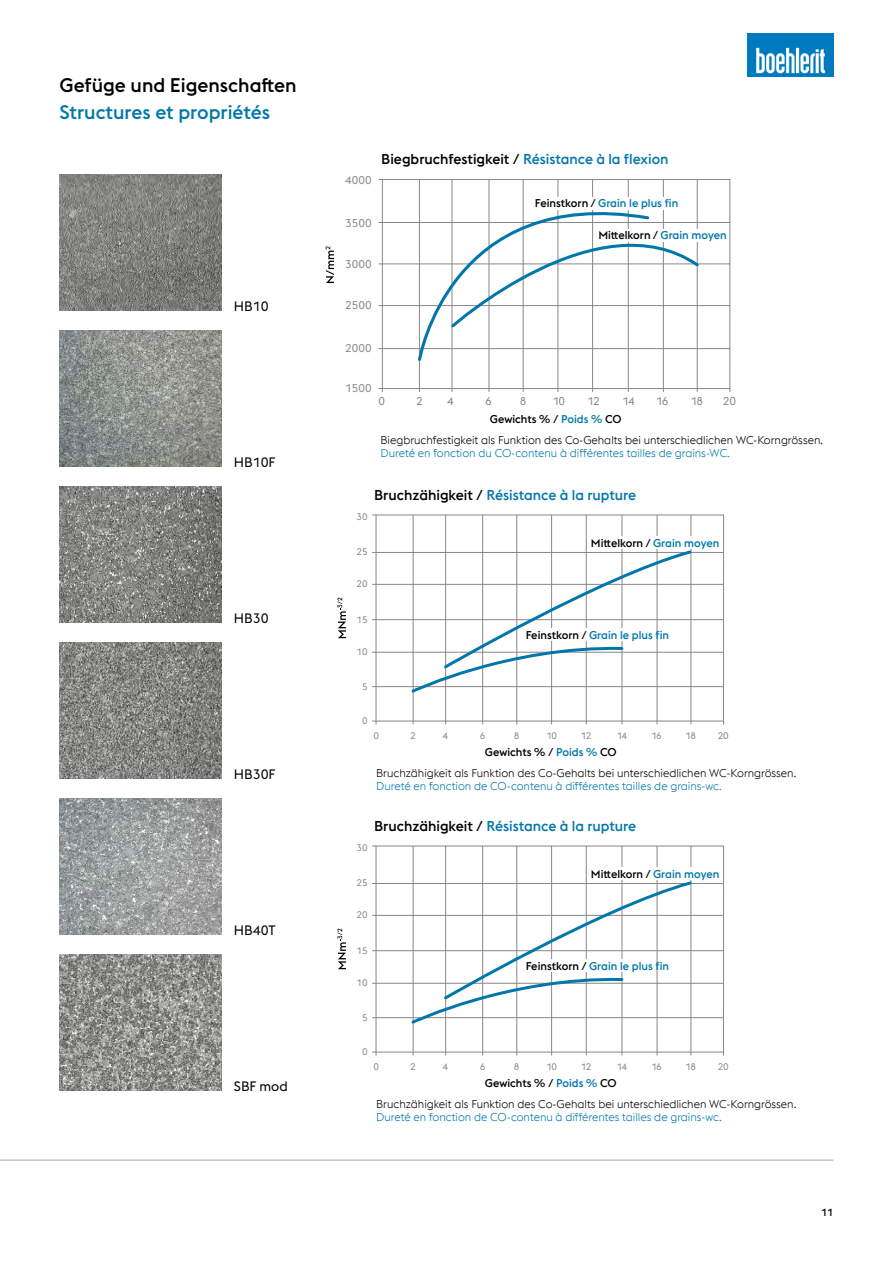
<style>
.page{position:relative;width:893px;height:1263px;background:#fff}
.page>*{position:absolute;margin:0;border:0;box-sizing:border-box;transform-origin:0 0}
.t1{font:500 19.5px "voestalpine";color:#000}
.t2{font:500 19.5px "voestalpine";color:#0078a9}
.t3{font:500 14.25px "voestalpine";color:#07a}
.t4{font:500 14.25px "voestalpine";color:#000}
.t5{font:13.5px "voestalpine";color:#000}
.t6{font:300 11.25px "voestalpine";color:#000}
.t7{font:300 11.25px "voestalpine";color:#07a}
.t8{font:500 11.25px "voestalpine";color:#000}
.t9{font:500 11.25px "voestalpine";color:#07a}
.t10{font:11.25px "voestalpine";color:#868786}
.t11{font:500 10.5px "voestalpine";color:#000}
.t12{font:9.45px "voestalpine";letter-spacing:-.02em;color:#868786}
.s1{color:#07a}
.s2{color:#000}
</style>
<div class="page">
<hr style="left:0;top:1159px;width:833px;height:2px;background:#c6c6c7">
<svg style="left:326px;top:246px;width:8px;height:37px"></svg>
<hr style="left:382px;top:179px;width:1px;height:213px;background:#868786">
<hr style="left:729px;top:179px;width:1px;height:213px;background:#868786">
<hr style="left:379px;top:388px;width:351px;height:1px;background:#868786">
<hr style="left:379px;top:179px;width:351px;height:1px;background:#868786">
<hr style="left:379px;top:222px;width:351px;height:1px;background:#868786">
<hr style="left:379px;top:263px;width:351px;height:1px;background:#868786">
<hr style="left:379px;top:305px;width:351px;height:1px;background:#868786">
<hr style="left:379px;top:348px;width:351px;height:1px;background:#868786">
<hr style="left:419px;top:180px;width:1px;height:212px;background:#868786">
<hr style="left:452px;top:180px;width:1px;height:212px;background:#868786">
<hr style="left:489px;top:180px;width:1px;height:212px;background:#868786">
<hr style="left:523px;top:180px;width:1px;height:212px;background:#868786">
<hr style="left:557px;top:180px;width:1px;height:212px;background:#868786">
<hr style="left:592px;top:180px;width:1px;height:212px;background:#868786">
<hr style="left:628px;top:180px;width:1px;height:212px;background:#868786">
<hr style="left:663px;top:180px;width:1px;height:212px;background:#868786">
<hr style="left:697px;top:180px;width:1px;height:212px;background:#868786">
<svg style="left:416px;top:185px;width:285px;height:178px"></svg>
<svg style="left:337px;top:598px;width:9px;height:40px"></svg>
<hr style="left:376px;top:515px;width:1px;height:209px;background:#868786">
<hr style="left:723px;top:515px;width:1px;height:209px;background:#868786">
<hr style="left:372px;top:721px;width:351px;height:1px;background:#868786">
<hr style="left:372px;top:515px;width:351px;height:1px;background:#868786">
<hr style="left:372px;top:552px;width:352px;height:1px;background:#868786">
<hr style="left:373px;top:584px;width:350px;height:1px;background:#868786">
<hr style="left:372px;top:619px;width:351px;height:1px;background:#868786">
<hr style="left:372px;top:686px;width:351px;height:1px;background:#868786">
<hr style="left:413px;top:515px;width:1px;height:209px;background:#868786">
<hr style="left:445px;top:515px;width:1px;height:209px;background:#868786">
<hr style="left:482px;top:515px;width:1px;height:209px;background:#868786">
<hr style="left:516px;top:515px;width:1px;height:209px;background:#868786">
<hr style="left:551px;top:515px;width:1px;height:209px;background:#868786">
<hr style="left:586px;top:515px;width:1px;height:209px;background:#868786">
<hr style="left:622px;top:515px;width:1px;height:209px;background:#868786">
<hr style="left:657px;top:515px;width:1px;height:209px;background:#868786">
<hr style="left:691px;top:515px;width:1px;height:209px;background:#868786">
<hr style="left:372px;top:652px;width:351px;height:1px;background:#868786">
<div style="left:587px;top:537px;width:107px;height:12px;background:#fff"></div>
<svg style="left:410px;top:548px;width:284px;height:146px"></svg>
<svg style="left:337px;top:929px;width:9px;height:40px"></svg>
<hr style="left:376px;top:846px;width:1px;height:209px;background:#868786">
<hr style="left:723px;top:846px;width:1px;height:209px;background:#868786">
<hr style="left:372px;top:1052px;width:351px;height:1px;background:#868786">
<hr style="left:372px;top:846px;width:351px;height:1px;background:#868786">
<hr style="left:372px;top:883px;width:352px;height:1px;background:#868786">
<hr style="left:373px;top:915px;width:350px;height:1px;background:#868786">
<hr style="left:372px;top:950px;width:351px;height:1px;background:#868786">
<hr style="left:372px;top:1017px;width:351px;height:1px;background:#868786">
<hr style="left:413px;top:846px;width:1px;height:209px;background:#868786">
<hr style="left:445px;top:846px;width:1px;height:209px;background:#868786">
<hr style="left:482px;top:846px;width:1px;height:209px;background:#868786">
<hr style="left:516px;top:846px;width:1px;height:209px;background:#868786">
<hr style="left:551px;top:846px;width:1px;height:209px;background:#868786">
<hr style="left:586px;top:846px;width:1px;height:209px;background:#868786">
<hr style="left:622px;top:846px;width:1px;height:209px;background:#868786">
<hr style="left:657px;top:846px;width:1px;height:209px;background:#868786">
<hr style="left:691px;top:846px;width:1px;height:209px;background:#868786">
<hr style="left:372px;top:983px;width:351px;height:1px;background:#868786">
<div style="left:587px;top:868px;width:107px;height:12px;background:#fff"></div>
<svg style="left:410px;top:879px;width:284px;height:146px"></svg>
<img style="left:60px;top:174px;width:162px;height:137px">
<img style="left:60px;top:330px;width:162px;height:137px">
<img style="left:60px;top:486px;width:162px;height:137px">
<img style="left:60px;top:798px;width:162px;height:137px">
<img style="left:60px;top:642px;width:162px;height:137px">
<img style="left:60px;top:954px;width:162px;height:137px">
<img style="left:747px;top:34px;width:86px;height:43px">
<h1 class="t1" style="left:60px;top:74px;width:239px">Gefüge und Eigenschaften</h1>
<h1 class="t2" style="left:60px;top:100px;width:212px">Structures et propriétés</h1>
<p class="t5" style="left:234px;top:298px;width:36px">HB10</p>
<p class="t5" style="left:234px;top:454px;width:43px">HB10F</p>
<p class="t5" style="left:234px;top:610px;width:36px">HB30</p>
<p class="t5" style="left:234px;top:766px;width:43px">HB30F</p>
<p class="t5" style="left:234px;top:922px;width:43px">HB40T</p>
<p class="t5" style="left:234px;top:1078px;width:55px">SBF mod</p>
<p class="t10" style="left:345px;top:173px;width:28px">4000</p>
<p class="t10" style="left:345px;top:216px;width:28px">3500</p>
<p class="t10" style="left:345px;top:257px;width:28px">3000</p>
<p class="t10" style="left:345px;top:299px;width:28px">2500</p>
<p class="t10" style="left:345px;top:342px;width:28px">2000</p>
<p class="t10" style="left:345px;top:382px;width:28px">1500</p>
<p class="t4" style="left:381px;top:151px;width:289px">Biegbruchfestigkeit / <span class="s1">Résistance à la flexion</span></p>
<p class="t9" style="left:535px;top:196px;width:145px"><span class="s2">Feinstkorn /</span> Grain le plus fin</p>
<p class="t8" style="left:598px;top:228px;width:130px">Mittelkorn / <span class="s1">Grain moyen</span></p>
<p class="t10" style="left:378px;top:395px;width:8px">0</p>
<p class="t10" style="left:416px;top:395px;width:8px">2</p>
<p class="t10" style="left:447px;top:395px;width:8px">4</p>
<p class="t10" style="left:485px;top:395px;width:8px">6</p>
<p class="t10" style="left:520px;top:395px;width:8px">8</p>
<p class="t10" style="left:553px;top:395px;width:14px">10</p>
<p class="t10" style="left:587px;top:395px;width:14px">12</p>
<p class="t10" style="left:622px;top:395px;width:14px">14</p>
<p class="t10" style="left:656px;top:395px;width:14px">16</p>
<p class="t10" style="left:691px;top:395px;width:14px">18</p>
<p class="t10" style="left:723px;top:395px;width:15px">20</p>
<p class="t6" style="left:381px;top:433px;width:444px">Biegbruchfestigkeit als Funktion des Co-Gehalts bei unterschiedlichen WC-Korngrössen.</p>
<p class="t7" style="left:381px;top:447px;width:351px">Dureté en fonction du CO-contenu à différentes tailles de grains-WC.</p>
<p class="t8" style="left:490px;top:412px;width:133px">Gewichts % / <span class="s1">Poids %</span> CO</p>
<p class="t12" style="left:357px;top:511px;width:13px">30</p>
<p class="t12" style="left:357px;top:546px;width:13px">25</p>
<p class="t12" style="left:357px;top:578px;width:13px">20</p>
<p class="t12" style="left:357px;top:614px;width:13px">15</p>
<p class="t12" style="left:357px;top:646px;width:13px">10</p>
<p class="t12" style="left:362px;top:681px;width:7px">5</p>
<p class="t12" style="left:362px;top:715px;width:7px">0</p>
<p class="t3" style="left:374px;top:486px;width:264px"><span class="s2">Bruchzähigkeit /</span> Résistance à la rupture</p>
<p class="t8" style="left:591px;top:536px;width:130px">Mittelkorn / <span class="s1">Grain moyen</span></p>
<p class="t9" style="left:526px;top:628px;width:145px"><span class="s2">Feinstkorn /</span> Grain le plus fin</p>
<p class="t12" style="left:373px;top:730px;width:7px">0</p>
<p class="t12" style="left:410px;top:730px;width:7px">2</p>
<p class="t12" style="left:442px;top:730px;width:7px">4</p>
<p class="t12" style="left:480px;top:730px;width:7px">6</p>
<p class="t12" style="left:514px;top:730px;width:7px">8</p>
<p class="t12" style="left:547px;top:730px;width:12px">10</p>
<p class="t12" style="left:581px;top:730px;width:12px">12</p>
<p class="t12" style="left:617px;top:730px;width:12px">14</p>
<p class="t12" style="left:651px;top:730px;width:12px">16</p>
<p class="t12" style="left:686px;top:730px;width:12px">18</p>
<p class="t12" style="left:718px;top:730px;width:12px">20</p>
<p class="t8" style="left:485px;top:745px;width:133px">Gewichts % / <span class="s1">Poids %</span> CO</p>
<p class="t6" style="left:376px;top:766px;width:422px">Bruchzähigkeit als Funktion des Co-Gehalts bei unterschiedlichen WC-Korngrössen.</p>
<p class="t7" style="left:376px;top:780px;width:347px">Dureté en fonction de CO-contenu à différentes tailles de grains-wc.</p>
<p class="t12" style="left:357px;top:842px;width:13px">30</p>
<p class="t12" style="left:357px;top:877px;width:13px">25</p>
<p class="t12" style="left:357px;top:909px;width:13px">20</p>
<p class="t12" style="left:357px;top:945px;width:13px">15</p>
<p class="t12" style="left:357px;top:977px;width:13px">10</p>
<p class="t12" style="left:362px;top:1012px;width:7px">5</p>
<p class="t12" style="left:362px;top:1046px;width:7px">0</p>
<p class="t3" style="left:374px;top:817px;width:264px"><span class="s2">Bruchzähigkeit /</span> Résistance à la rupture</p>
<p class="t8" style="left:591px;top:867px;width:130px">Mittelkorn / <span class="s1">Grain moyen</span></p>
<p class="t9" style="left:526px;top:959px;width:145px"><span class="s2">Feinstkorn /</span> Grain le plus fin</p>
<p class="t12" style="left:373px;top:1061px;width:7px">0</p>
<p class="t12" style="left:410px;top:1061px;width:7px">2</p>
<p class="t12" style="left:442px;top:1061px;width:7px">4</p>
<p class="t12" style="left:480px;top:1061px;width:7px">6</p>
<p class="t12" style="left:514px;top:1061px;width:7px">8</p>
<p class="t12" style="left:547px;top:1061px;width:12px">10</p>
<p class="t12" style="left:581px;top:1061px;width:12px">12</p>
<p class="t12" style="left:617px;top:1061px;width:12px">14</p>
<p class="t12" style="left:651px;top:1061px;width:12px">16</p>
<p class="t12" style="left:686px;top:1061px;width:12px">18</p>
<p class="t12" style="left:718px;top:1061px;width:12px">20</p>
<p class="t8" style="left:485px;top:1076px;width:133px">Gewichts % / <span class="s1">Poids %</span> CO</p>
<p class="t6" style="left:376px;top:1097px;width:422px">Bruchzähigkeit als Funktion des Co-Gehalts bei unterschiedlichen WC-Korngrössen.</p>
<p class="t7" style="left:376px;top:1111px;width:347px">Dureté en fonction de CO-contenu à différentes tailles de grains-wc.</p>
<p class="t11" style="left:821px;top:1205px;width:14px">11</p>
</div>
